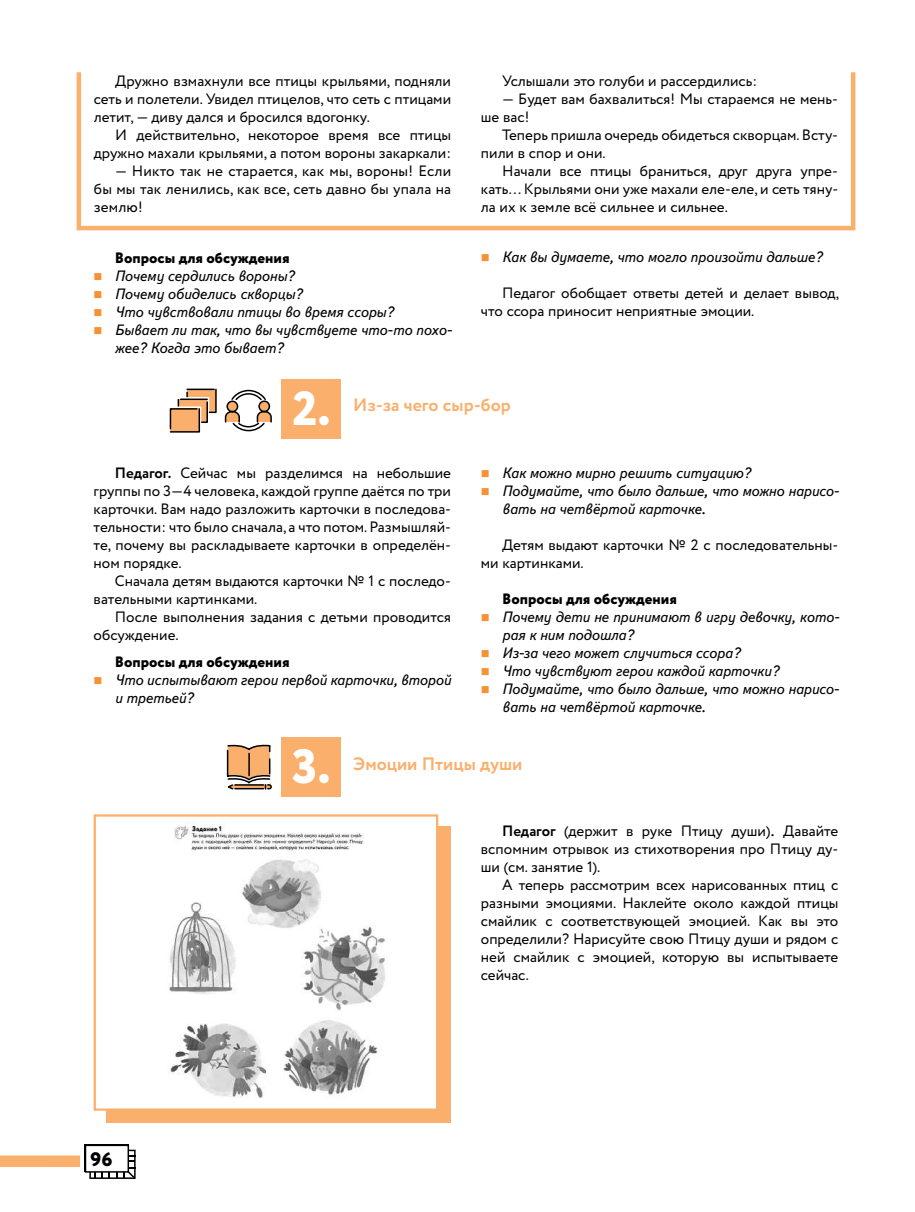
<style>
.page{position:relative;width:915px;height:1212px;background:#fff}
.page>*{position:absolute;margin:0;border:0;box-sizing:border-box;transform-origin:0 0}
.t1{font:800 48px "Circe";color:#fff}
.t2{font:800 19.5px "Circe";color:#000}
.t3{font:700 18px "Circe";color:#faaf6c}
.t4{font:15px/18px "Circe";color:#000}
.t5{font:italic 15px/18px "Textbook New";color:#000}
.t6{font:800 15px "Circe";color:#000}
.s1{font-weight:700}
.s2{font-family:"Textbook New";font-style:italic}
</style>
<div class="page">
<svg style="left:0;top:1155px;width:80px;height:12px"></svg>
<svg style="left:89px;top:1150px;width:46px;height:29px"></svg>
<div style="left:85px;top:1145px;width:43px;height:27px;background:#fff"></div>
<div style="left:85px;top:1144px;width:44px;height:28px;border:2px solid #000"></div>
<div style="left:281px;top:379px;width:59px;height:59px;background:#faaf6c"></div>
<div style="left:281px;top:737px;width:59px;height:60px;background:#faaf6c"></div>
<svg style="left:225px;top:390px;width:47px;height:41px"></svg>
<svg style="left:170px;top:389px;width:46px;height:44px"></svg>
<svg style="left:227px;top:745px;width:45px;height:45px;background:#c69870"></svg>
<div style="left:77px;top:70px;width:778px;height:160px;border:4px solid #faaf6c"></div>
<div style="left:106px;top:826px;width:345px;height:297px;background:#faaf6c"></div>
<div style="left:95px;top:815px;width:342px;height:294px;background:#fff"></div>
<img style="left:169px;top:826px;width:217px;height:272px">
<div style="left:94px;top:814px;width:344px;height:297px;border:2px solid #faaf6c"></div>
<p class="t4" style="left:94px;top:73px;width:358px;text-align:justify;text-indent:21px">Дружно взмахнули все птицы крыльями, подняли сеть и полетели. Увидел птицелов, что сеть с птицами летит, — диву дался и бросился вдогонку.</p>
<p class="t4" style="left:94px;top:127px;width:358px;text-align:right">И действительно, некоторое время все птицы дружно махали крыльями, а потом вороны закаркали:</p>
<p class="t4" style="left:94px;top:163px;width:358px;text-align:justify;text-indent:21px">— Никто так не старается, как мы, вороны! Если бы мы так ленились, как все, сеть давно бы упала на землю!</p>
<p class="t6" style="left:115px;top:248px;width:176px">Вопросы для обсуждения</p>
<p class="t5" style="left:115px;top:267px;width:338px">Почему сердились вороны?<br>Почему обиделись скворцы?<br>Что чувствовали птицы во время ссоры?<br>Бывает ли так, что вы чувствуете что-то похо&shy;жее? Когда это бывает?</p>
<p class="t4" style="left:502px;top:73px;width:256px">Услышали это голуби и рассердились:</p>
<p class="t4" style="left:480px;top:91px;width:358px;text-indent:21px">— Будет вам бахвалиться! Мы стараемся не мень&shy;ше вас!</p>
<p class="t4" style="left:480px;top:127px;width:358px;text-indent:21px">Теперь пришла очередь обидеться скворцам. Всту&shy;пили в спор и они.</p>
<p class="t4" style="left:480px;top:163px;width:358px;text-align:justify;text-indent:21px">Начали все птицы браниться, друг друга упре&shy;кать... Крыльями они уже махали еле-еле, и сеть тяну&shy;ла их к земле всё сильнее и сильнее.</p>
<p class="t5" style="left:502px;top:248px;width:321px">Как вы думаете, что могло произойти дальше?</p>
<p class="t4" style="left:480px;top:284px;width:359px;text-indent:21px">Педагог обобщает ответы детей и делает вывод, что ссора приносит неприятные эмоции.</p>
<h1 class="t1" style="left:292px;top:376px;width:40px">2.</h1>
<p class="t3" style="left:353px;top:393px;width:159px">Из-за чего сыр-бор</p>
<p class="t4" style="left:94px;top:464px;width:359px;text-align:justify;text-indent:21px"><span class="s1">Педагог.</span> Сейчас мы разделимся на небольшие группы по 3—4 человека, каждой группе даётся по три карточки. Вам надо разложить карточки в последова&shy;тельности: что было сначала, а что потом. Размышляй&shy;те, почему вы раскладываете карточки в определён&shy;ном порядке.</p>
<p class="t4" style="left:94px;top:572px;width:359px;text-indent:21px">Сначала детям выдаются карточки № 1 с последо&shy;вательными картинками.</p>
<p class="t4" style="left:94px;top:608px;width:359px;text-indent:21px">После выполнения задания с детьми проводится обсуждение.</p>
<p class="t6" style="left:115px;top:651px;width:176px">Вопросы для обсуждения</p>
<p class="t5" style="left:115px;top:670px;width:337px">Что испытывают герои первой карточки, второй и третьей?</p>
<p class="t5" style="left:502px;top:463px;width:338px">Как можно мирно решить ситуацию?<br>Подумайте, что было дальше, что можно нарисо&shy;вать на четвёртой карточке.</p>
<p class="t4" style="left:480px;top:536px;width:359px;text-indent:21px">Детям выдают карточки № 2 с последовательны&shy;ми картинками.</p>
<p class="t6" style="left:502px;top:588px;width:176px">Вопросы для обсуждения</p>
<p class="t5" style="left:502px;top:607px;width:338px">Почему дети не принимают в игру девочку, кото&shy;рая к ним подошла?<br>Из-за чего может случиться ссора?<br>Что чувствуют герои каждой карточки?<br>Подумайте, что было дальше, что можно нарисо&shy;вать на четвёртой карточке.</p>
<h1 class="t1" style="left:292px;top:734px;width:40px">3.</h1>
<p class="t3" style="left:353px;top:751px;width:171px">Эмоции Птицы души</p>
<h2 class="t2" style="left:90px;top:1146px;width:23px">96</h2>
<p class="t4" style="left:480px;top:822px;width:359px;text-align:justify;text-indent:21px"><span class="s1">Педагог</span> (держит в руке Птицу души)<span class="s2">.</span> Давайте вспомним отрывок из стихотворения про Птицу ду&shy;ши (см. занятие 1).</p>
<p class="t4" style="left:480px;top:876px;width:359px;text-align:justify;text-indent:21px">А теперь рассмотрим всех нарисованных птиц с разными эмоциями. Наклейте около каждой птицы смайлик с соответствующей эмоцией. Как вы это определили? Нарисуйте свою Птицу души и рядом с ней смайлик с эмоцией, которую вы испытываете сейчас.</p>
</div>
